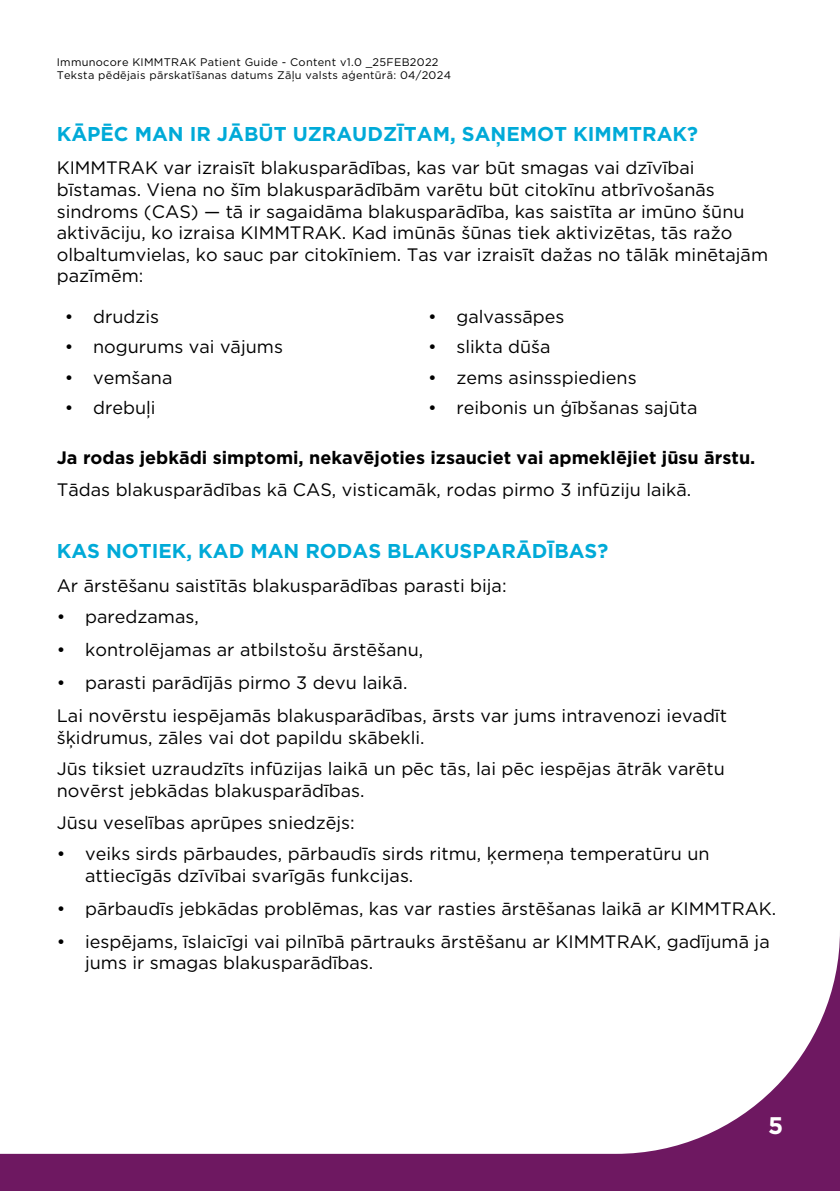
<style>
.page{position:relative;width:840px;height:1191px;background:#fff}
.page>*{position:absolute;margin:0;border:0;box-sizing:border-box;transform-origin:0 0}
.t1{font:700 24px "Gotham";color:#fff}
.t2{font:700 20px "Gotham";color:#00aad8}
.t3{font:18px/21.6px "Gotham";color:#000}
.t4{font:700 18px "Gotham";color:#000}
.t5{font:11px/13.2px "Gotham";letter-spacing:.025em;color:#000}
</style>
<div class="page">
<svg style="left:0;top:951px;width:839px;height:240px"></svg>
<p class="t5" style="left:57px;top:55px;width:395px">Immunocore KIMMTRAK Patient Guide - Content v1.0 _25FEB2022<br>Teksta pēdējais pārskatīšanas datums Zāļu valsts aģentūrā: 04/2024</p>
<p class="t2" style="left:57px;top:120px;width:642px">KĀPĒC MAN IR JĀBŪT UZRAUDZĪTAM, SAŅEMOT KIMMTRAK?</p>
<p class="t3" style="left:57px;top:157px;width:712px">KIMMTRAK var izraisīt blakusparādības, kas var būt smagas vai dzīvībai bīstamas. Viena no šīm blakusparādībām varētu būt citokīnu atbrīvošanās sindroms (CAS) — tā ir sagaidāma blakusparādība, kas saistīta ar imūno šūnu aktivāciju, ko izraisa KIMMTRAK. Kad imūnās šūnas tiek aktivizētas, tās ražo olbaltumvielas, ko sauc par citokīniem. Tas var izraisīt dažas no tālāk minētajām pazīmēm:</p>
<p class="t3" style="left:65px;top:305px;width:96px">• drudzis</p>
<p class="t3" style="left:428px;top:305px;width:138px">• galvassāpes</p>
<p class="t3" style="left:65px;top:336px;width:219px">• nogurums vai vājums</p>
<p class="t3" style="left:428px;top:336px;width:124px">• slikta dūša</p>
<p class="t3" style="left:65px;top:366px;width:109px">• vemšana</p>
<p class="t3" style="left:428px;top:366px;width:210px">• zems asinsspiediens</p>
<p class="t3" style="left:65px;top:396px;width:92px">• drebuļi</p>
<p class="t3" style="left:428px;top:396px;width:271px">• reibonis un ģībšanas sajūta</p>
<p class="t4" style="left:57px;top:446px;width:699px">Ja rodas jebkādi simptomi, nekavējoties izsauciet vai apmeklējiet jūsu ārstu.</p>
<p class="t3" style="left:57px;top:478px;width:635px">Tādas blakusparādības kā CAS, visticamāk, rodas pirmo 3 infūziju laikā.</p>
<p class="t2" style="left:57px;top:537px;width:552px">KAS NOTIEK, KAD MAN RODAS BLAKUSPARĀDĪBAS?</p>
<p class="t3" style="left:57px;top:574px;width:451px">Ar ārstēšanu saistītās blakusparādības parasti bija:</p>
<p class="t3" style="left:57px;top:605px;width:143px">• paredzamas,</p>
<p class="t3" style="left:57px;top:638px;width:368px">• kontrolējamas ar atbilstošu ārstēšanu,</p>
<p class="t3" style="left:57px;top:666px;width:671px;line-height:33px">• parasti parādījās pirmo 3 devu laikā.<br>Lai novērstu iespējamās blakusparādības, ārsts var jums intravenozi ievadīt</p>
<p class="t3" style="left:57px;top:721px;width:669px;line-height:31.6px">šķidrumus, zāles vai dot papildu skābekli.<br>Jūs tiksiet uzraudzīts infūzijas laikā un pēc tās, lai pēc iespējas ātrāk varētu</p>
<p class="t3" style="left:57px;top:774px;width:309px;line-height:31.6px">novērst jebkādas blakusparādības.<br>Jūsu veselības aprūpes sniedzējs:</p>
<p class="t3" style="left:85px;top:842px;width:625px;text-indent:-28px">• veiks sirds pārbaudes, pārbaudīs sirds ritmu, ķermeņa temperatūru un attiecīgās dzīvībai svarīgās funkcijas.</p>
<p class="t3" style="left:57px;top:897px;width:720px">• pārbaudīs jebkādas problēmas, kas var rasties ārstēšanas laikā ar KIMMTRAK.</p>
<p class="t3" style="left:85px;top:930px;width:685px;text-indent:-28px">• iespējams, īslaicīgi vai pilnībā pārtrauks ārstēšanu ar KIMMTRAK, gadījumā ja jums ir smagas blakusparādības.</p>
<h1 class="t1" style="left:767px;top:1109px;width:17px">5</h1>
</div>
